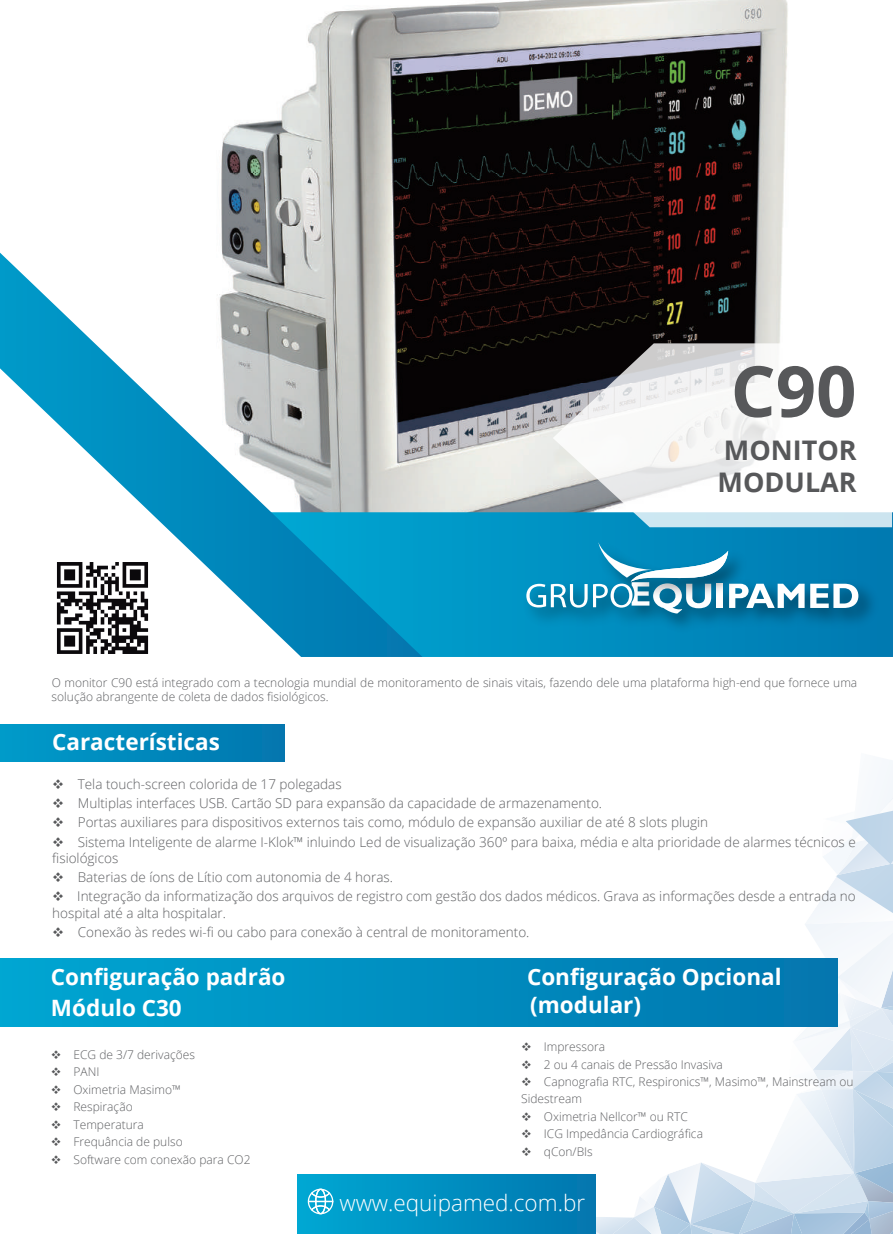
<style>
.page{position:relative;width:893px;height:1234px;background:#fff}
.page>*{position:absolute;margin:0;border:0;box-sizing:border-box;transform-origin:0 0}
.t1{font:700 70.5px "Open Sans";color:#57585a}
.t2{font:700 27px/32.4px "Open Sans";color:#57585a}
.t3{font:700 22.5px "Open Sans";color:#fff}
.t4{font:300 22.5px "Open Sans";color:#fff}
.t5{font:300 13.5px/16.2px "Open Sans";color:#5e5f62}
.t6{font:300 12px/14.4px "Open Sans";color:#5e5f62}
.s1{color:#57585a}
</style>
<div class="page">
<svg style="left:573px;top:760px;width:320px;height:473px"></svg>
<img style="left:221px;top:0;width:567px;height:512px">
<div style="left:0;top:724px;width:285px;height:37px;background:linear-gradient(to right,#009bca,#0276ae)"></div>
<svg style="left:422px;top:512px;width:471px;height:144px"></svg>
<svg style="left:0;top:252px;width:422px;height:404px"></svg>
<img style="left:507px;top:529px;width:385px;height:117px">
<img style="left:613px;top:527px;width:150px;height:105px">
<svg style="left:526px;top:542px;width:332px;height:71px"></svg>
<div style="left:297px;top:1174px;width:299px;height:59px;background:linear-gradient(to right,#00a7d3,#0176ae)"></div>
<svg style="left:307px;top:1187px;width:27px;height:27px"></svg>
<div style="left:0;top:958px;width:838px;height:68px;background:linear-gradient(to right,#00a6d2,#0176ae)"></div>
<svg style="left:553px;top:343px;width:339px;height:184px"></svg>
<img style="left:46px;top:551px;width:113px;height:105px">
<h1 class="t1" style="left:731px;top:341px;width:127px">C90</h1>
<h2 class="t2" style="left:718px;top:433px;width:141px">MONITOR<br>MODULAR</h2>
<p class="t6" style="left:52px;top:674px;width:807px">O monitor C90 está integrado com a tecnologia mundial de monitoramento de sinais vitais, fazendo dele uma plataforma high-end que fornece uma solução abrangente de coleta de dados fisiológicos.</p>
<h3 class="t3" style="left:52px;top:725px;width:169px">Características</h3>
<p class="t5" style="left:52px;top:775px;width:291px"><span class="s1">❖</span> Tela touch-screen colorida de 17 polegadas</p>
<p class="t5" style="left:52px;top:794px;width:551px"><span class="s1">❖</span> Multiplas interfaces USB. Cartão SD para expansão da capacidade de armazenamento.</p>
<p class="t5" style="left:52px;top:813px;width:657px"><span class="s1">❖</span> Portas auxiliares para dispositivos externos tais como, módulo de expansão auxiliar de até 8 slots plugin</p>
<p class="t5" style="left:52px;top:833px;width:805px"><span class="s1">❖</span> Sistema Inteligente de alarme I-Klok™ inluindo Led de visualização 360º para baixa, média e alta prioridade de alarmes técnicos e fisiológicos</p>
<p class="t5" style="left:52px;top:868px;width:342px"><span class="s1">❖</span> Baterias de íons de Lítio com autonomia de 4 horas.</p>
<p class="t5" style="left:52px;top:887px;width:805px"><span class="s1">❖</span> Integração da informatização dos arquivos de registro com gestão dos dados médicos. Grava as informações desde a entrada no hospital até a alta hospitalar.</p>
<p class="t5" style="left:52px;top:923px;width:479px"><span class="s1">❖</span> Conexão às redes wi-fi ou cabo para conexão à central de monitoramento.</p>
<h3 class="t3" style="left:51px;top:960px;width:236px">Configuração padrão</h3>
<h3 class="t3" style="left:527px;top:960px;width:256px">Configuração Opcional</h3>
<h3 class="t3" style="left:51px;top:991px;width:132px">Módulo C30</h3>
<h3 class="t3" style="left:530px;top:988px;width:112px">(modular)</h3>
<p class="t6" style="left:51px;top:1046px;width:146px"><span class="s1">❖</span> ECG de 3/7 derivações</p>
<p class="t6" style="left:51px;top:1064px;width:50px"><span class="s1">❖</span> PANI</p>
<p class="t6" style="left:51px;top:1081px;width:131px"><span class="s1">❖</span> Oximetria Masimo™</p>
<p class="t6" style="left:51px;top:1099px;width:83px"><span class="s1">❖</span> Respiração</p>
<p class="t6" style="left:51px;top:1116px;width:95px"><span class="s1">❖</span> Temperatura</p>
<p class="t6" style="left:51px;top:1133px;width:133px"><span class="s1">❖</span> Frequância de pulso</p>
<p class="t6" style="left:51px;top:1151px;width:201px"><span class="s1">❖</span> Software com conexão para CO2</p>
<p class="t6" style="left:521px;top:1038px;width:85px"><span class="s1">❖</span> Impressora</p>
<p class="t6" style="left:521px;top:1056px;width:203px"><span class="s1">❖</span> 2 ou 4 canais de Pressão Invasiva</p>
<p class="t6" style="left:521px;top:1072px;width:334px;line-height:17.4px"><span class="s1">❖</span> Capnografia RTC, Respironics™, Masimo™, Mainstream ou<br>Sidestream</p>
<p class="t6" style="left:521px;top:1108px;width:168px"><span class="s1">❖</span> Oximetria Nellcor™ ou RTC</p>
<p class="t6" style="left:521px;top:1125px;width:183px"><span class="s1">❖ I</span>CG Impedância Cardiográfica</p>
<p class="t6" style="left:521px;top:1143px;width:73px"><span class="s1">❖</span> qCon/BIs</p>
<h3 class="t4" style="left:339px;top:1187px;width:247px">www.equipamed.com.br</h3>
</div>
